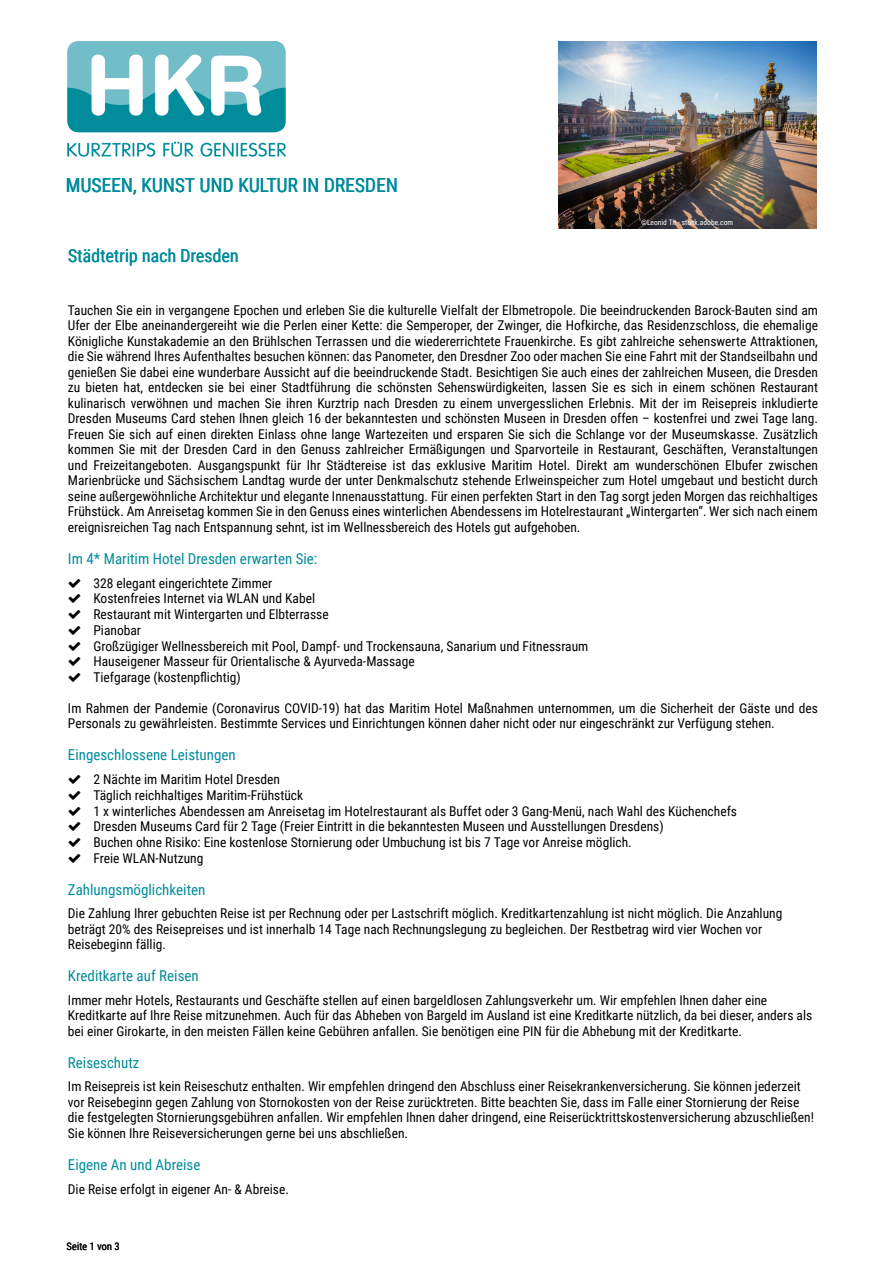
<style>
.page{position:relative;width:893px;height:1263px;background:#fff}
.page>*{position:absolute;margin:0;border:0;box-sizing:border-box;transform-origin:0 0}
.t1{font:19.5px "Roboto Condensed";color:#008c9b}
.t2{font:18px "Roboto Condensed";color:#008c9b}
.t3{font:15px "Roboto Condensed";color:#008c9b}
.t4{font:13.5px/15.5px "Roboto Condensed";color:#000}
.t5{font:10.5px "Roboto Condensed";color:#000}
.t6{font:7.5px "Roboto Condensed";color:#fff}
</style>
<div class="page">
<img style="left:67px;top:41px;width:219px;height:116px">
<img style="left:558px;top:41px;width:258px;height:188px">
<h1 class="t1" style="left:66px;top:176px;width:334px">MUSEEN, KUNST UND KULTUR IN DRESDEN</h1>
<p class="t6" style="left:641px;top:219px;width:93px">©Leonid Tit - stock.adobe.com</p>
<h2 class="t2" style="left:68px;top:247px;width:172px">Städtetrip nach Dresden</h2>
<p class="t4" style="left:68px;top:303px;width:751px;text-align:justify">Tauchen Sie ein in vergangene Epochen und erleben Sie die kulturelle Vielfalt der Elbmetropole. Die beeindruckenden Barock-Bauten sind am Ufer der Elbe aneinandergereiht wie die Perlen einer Kette: die Semperoper, der Zwinger, die Hofkirche, das Residenzschloss, die ehemalige Königliche Kunstakademie an den Brühlschen Terrassen und die wiedererrichtete Frauenkirche. Es gibt zahlreiche sehenswerte Attraktionen, die Sie während Ihres Aufenthaltes besuchen können: das Panometer, den Dresdner Zoo oder machen Sie eine Fahrt mit der Standseilbahn und genießen Sie dabei eine wunderbare Aussicht auf die beeindruckende Stadt. Besichtigen Sie auch eines der zahlreichen Museen, die Dresden zu bieten hat, entdecken sie bei einer Stadtführung die schönsten Sehenswürdigkeiten, lassen Sie es sich in einem schönen Restaurant kulinarisch verwöhnen und machen Sie ihren Kurztrip nach Dresden zu einem unvergesslichen Erlebnis. Mit der im Reisepreis inkludierte Dresden Museums Card stehen Ihnen gleich 16 der bekanntesten und schönsten Museen in Dresden offen – kostenfrei und zwei Tage lang.<br>Freuen Sie sich auf einen direkten Einlass ohne lange Wartezeiten und ersparen Sie sich die Schlange vor der Museumskasse. Zusätzlich kommen Sie mit der Dresden Card in den Genuss zahlreicher Ermäßigungen und Sparvorteile in Restaurant, Geschäften, Veranstaltungen und Freizeitangeboten. Ausgangspunkt für Ihr Städtereise ist das exklusive Maritim Hotel. Direkt am wunderschönen Elbufer zwischen Marienbrücke und Sächsischem Landtag wurde der unter Denkmalschutz stehende Erlweinspeicher zum Hotel umgebaut und besticht durch seine außergewöhnliche Architektur und elegante Innenausstattung. Für einen perfekten Start in den Tag sorgt jeden Morgen das reichhaltiges Frühstück. Am Anreisetag kommen Sie in den Genuss eines winterlichen Abendessens im Hotelrestaurant „Wintergarten“. Wer sich nach einem ereignisreichen Tag nach Entspannung sehnt, ist im Wellnessbereich des Hotels gut aufgehoben.</p>
<p class="t3" style="left:68px;top:552px;width:251px">Im 4* Maritim Hotel Dresden erwarten Sie:</p>
<p class="t4" style="left:93px;top:576px;width:496px">328 elegant eingerichtete Zimmer<br>Kostenfreies Internet via WLAN und Kabel<br>Restaurant mit Wintergarten und Elbterrasse<br>Pianobar<br>Großzügiger Wellnessbereich mit Pool, Dampf- und Trockensauna, Sanarium und Fitnessraum Hauseigener Masseur für Orientalische &amp; Ayurveda-Massage<br>Tiefgarage (kostenpflichtig)</p>
<p class="t4" style="left:68px;top:701px;width:752px">Im Rahmen der Pandemie (Coronavirus COVID-19) hat das Maritim Hotel Maßnahmen unternommen, um die Sicherheit der Gäste und des<br>Personals zu gewährleisten. Bestimmte Services und Einrichtungen können daher nicht oder nur eingeschränkt zur Verfügung stehen.</p>
<p class="t3" style="left:68px;top:748px;width:169px">Eingeschlossene Leistungen</p>
<p class="t4" style="left:93px;top:772px;width:645px">2 Nächte im Maritim Hotel Dresden<br>Täglich reichhaltiges Maritim-Frühstück<br>1 x winterliches Abendessen am Anreisetag im Hotelrestaurant als Buffet oder 3 Gang-Menü, nach Wahl des Küchenchefs Dresden Museums Card für 2 Tage (Freier Eintritt in die bekanntesten Museen und Ausstellungen Dresdens)<br>Buchen ohne Risiko: Eine kostenlose Stornierung oder Umbuchung ist bis 7 Tage vor Anreise möglich.<br>Freie WLAN-Nutzung</p>
<p class="t3" style="left:68px;top:883px;width:139px">Zahlungsmöglichkeiten</p>
<p class="t4" style="left:68px;top:907px;width:716px">Die Zahlung Ihrer gebuchten Reise ist per Rechnung oder per Lastschrift möglich. Kreditkartenzahlung ist nicht möglich. Die Anzahlung beträgt 20% des Reisepreises und ist innerhalb 14 Tage nach Rechnungslegung zu begleichen. Der Restbetrag wird vier Wochen vor<br>Reisebeginn fällig.</p>
<p class="t3" style="left:68px;top:969px;width:132px">Kreditkarte auf Reisen</p>
<p class="t4" style="left:68px;top:993px;width:746px">Immer mehr Hotels, Restaurants und Geschäfte stellen auf einen bargeldlosen Zahlungsverkehr um. Wir empfehlen Ihnen daher eine<br>Kreditkarte auf Ihre Reise mitzunehmen. Auch für das Abheben von Bargeld im Ausland ist eine Kreditkarte nützlich, da bei dieser, anders als bei einer Girokarte, in den meisten Fällen keine Gebühren anfallen. Sie benötigen eine PIN für die Abhebung mit der Kreditkarte.</p>
<p class="t3" style="left:68px;top:1056px;width:73px">Reiseschutz</p>
<p class="t4" style="left:68px;top:1080px;width:747px">Im Reisepreis ist kein Reiseschutz enthalten. Wir empfehlen dringend den Abschluss einer Reisekrankenversicherung. Sie können jederzeit vor Reisebeginn gegen Zahlung von Stornokosten von der Reise zurücktreten. Bitte beachten Sie, dass im Falle einer Stornierung der Reise die festgelegten Stornierungsgebühren anfallen. Wir empfehlen Ihnen daher dringend, eine Reiserücktrittskostenversicherung abzuschließen!<br>Sie können Ihre Reiseversicherungen gerne bei uns abschließen.</p>
<p class="t3" style="left:68px;top:1158px;width:134px">Eigene An und Abreise</p>
<p class="t4" style="left:68px;top:1182px;width:222px">Die Reise erfolgt in eigener An- &amp; Abreise.</p>
<p class="t5" style="left:66px;top:1242px;width:55px">Seite 1 von 3</p>
</div>
